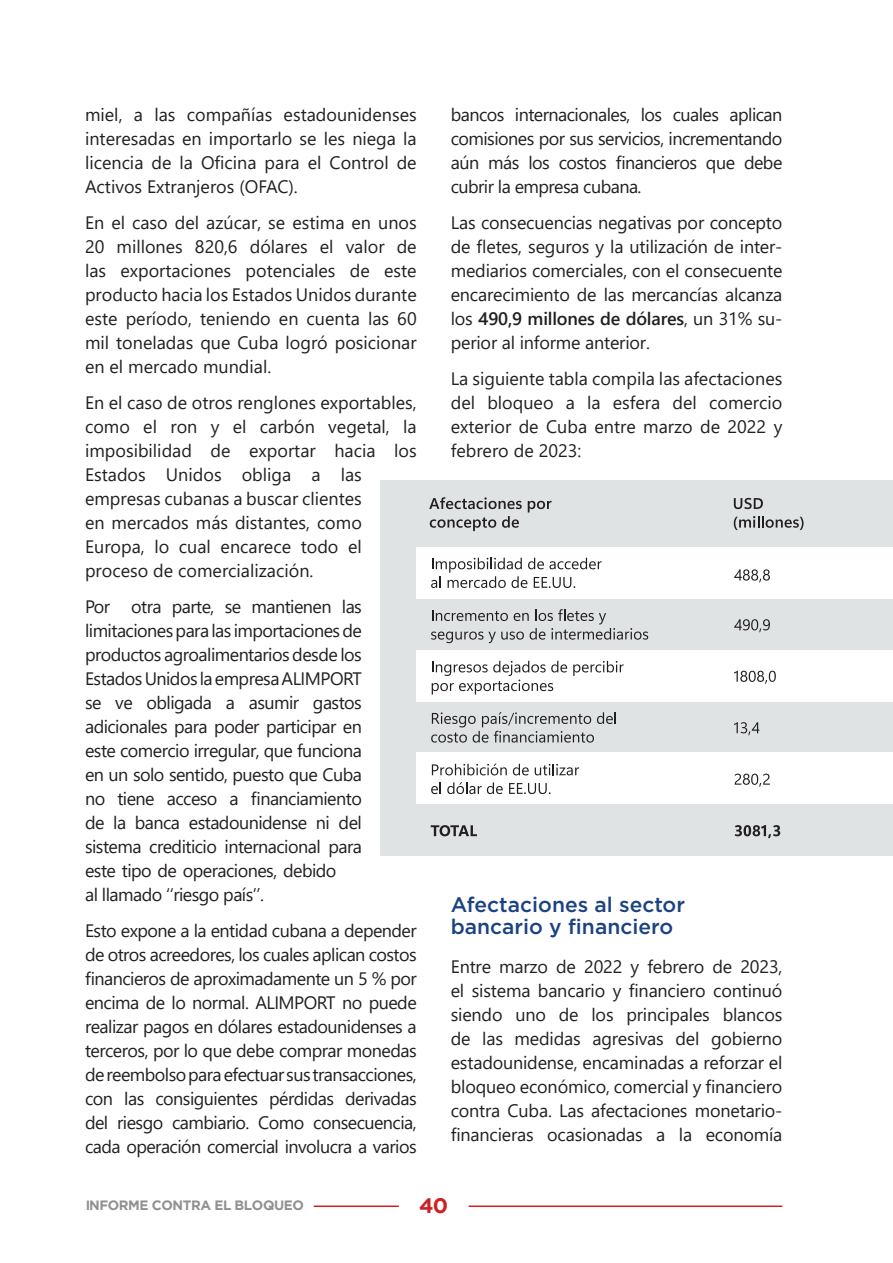
<style>
.page{position:relative;width:893px;height:1263px;background:#fff}
.page>*{position:absolute;margin:0;border:0;box-sizing:border-box;transform-origin:0 0}
.t1{font:500 21px/22.5px "Gotham";color:#1c4283}
.t2{font:700 21px "Gotham";color:#cf2026}
.t3{font:18px/24px "Segoe UI";letter-spacing:-.03em;color:#231f20;text-align:justify}
.t4{font:18px/24px "Segoe UI";color:#231f20}
.t5{font:700 13.5px "Gotham";letter-spacing:-.03em;color:#231f20}
.s1{font-weight:600}
</style>
<div class="page">
<hr style="left:469px;top:1205px;width:313px;height:2px;background:#cf2026">
<hr style="left:314px;top:1205px;width:85px;height:2px;background:#cf2026">
<div style="left:380px;top:480px;width:513px;height:376px;background:#e0e3e3"></div>
<div style="left:416px;top:547px;width:477px;height:51px;background:#fff"></div>
<div style="left:416px;top:650px;width:477px;height:51px;background:#fff"></div>
<div style="left:416px;top:753px;width:477px;height:51px;background:#fff"></div>
<svg style="left:734px;top:498px;width:29px;height:11px"></svg>
<svg style="left:734px;top:516px;width:69px;height:14px"></svg>
<svg style="left:734px;top:569px;width:36px;height:13px"></svg>
<svg style="left:431px;top:558px;width:171px;height:30px"></svg>
<svg style="left:734px;top:619px;width:36px;height:13px"></svg>
<svg style="left:431px;top:609px;width:217px;height:34px"></svg>
<svg style="left:734px;top:671px;width:42px;height:13px"></svg>
<svg style="left:573px;top:661px;width:51px;height:15px"></svg>
<svg style="left:432px;top:661px;width:135px;height:33px"></svg>
<svg style="left:734px;top:722px;width:25px;height:13px"></svg>
<svg style="left:431px;top:712px;width:185px;height:31px"></svg>
<svg style="left:734px;top:774px;width:36px;height:13px"></svg>
<svg style="left:432px;top:763px;width:75px;height:12px"></svg>
<svg style="left:513px;top:764px;width:16px;height:11px"></svg>
<svg style="left:535px;top:764px;width:44px;height:11px"></svg>
<svg style="left:431px;top:782px;width:10px;height:12px"></svg>
<svg style="left:447px;top:782px;width:56px;height:12px"></svg>
<svg style="left:509px;top:783px;width:42px;height:11px"></svg>
<svg style="left:735px;top:825px;width:45px;height:13px"></svg>
<svg style="left:431px;top:825px;width:46px;height:11px"></svg>
<svg style="left:429px;top:497px;width:93px;height:12px"></svg>
<svg style="left:528px;top:501px;width:24px;height:11px"></svg>
<svg style="left:430px;top:517px;width:66px;height:14px"></svg>
<svg style="left:502px;top:516px;width:17px;height:12px"></svg>
<p class="t3" style="left:85px;top:101px;width:333px">miel, a las compañías estadounidenses interesadas en importarlo se les niega la licencia de la Oficina para el Control de Activos Extranjeros (OFAC).</p>
<p class="t3" style="left:85px;top:209px;width:333px">En el caso del azúcar, se estima en unos 20 millones 820,6 dólares el valor de las exportaciones potenciales de este producto hacia los Estados Unidos durante este período, teniendo en cuenta las 60 mil toneladas que Cuba logró posicionar en el mercado mundial.</p>
<p class="t4" style="left:85px;top:389px;width:333px">En el caso de otros renglones exportables, como el ron y el carbón vegetal, la imposibilidad de exportar hacia los Estados Unidos obliga a las empresas cubanas a buscar clientes<br>en mercados más distantes, como Europa, lo cual encarece todo el proceso de comercialización.</p>
<p class="t3" style="left:85px;top:593px;width:278px;text-align:left">Por otra parte, se mantienen las limitaciones para las importaciones de productos agroalimentarios desde los Estados Unidos la empresa ALIMPORT se ve obligada a asumir gastos adicionales para poder participar en este comercio irregular, que funciona en un solo sentido, puesto que Cuba no tiene acceso a financiamiento de la banca estadounidense ni del sistema crediticio internacional para este tipo de operaciones, debido<br>al llamado ‘‘riesgo país’’.</p>
<p class="t3" style="left:85px;top:917px;width:333px">Esto expone a la entidad cubana a depender de otros acreedores, los cuales aplican costos financieros de aproximadamente un 5 % por encima de lo normal. ALIMPORT no puede realizar pagos en dólares estadounidenses a terceros, por lo que debe comprar monedas de reembolso para efectuar sus transacciones, con las consiguientes pérdidas derivadas del riesgo cambiario. Como consecuencia, cada operación comercial involucra a varios</p>
<p class="t3" style="left:451px;top:101px;width:333px">bancos internacionales, los cuales aplican comisiones por sus servicios, incrementando aún más los costos financieros que debe cubrir la empresa cubana.</p>
<p class="t3" style="left:451px;top:209px;width:333px">Las consecuencias negativas por concepto de fletes, seguros y la utilización de inter&shy;mediarios comerciales, con el consecuente encarecimiento de las mercancías alcanza los <span class="s1">490,9 millones de dólares</span>, un 31% su&shy;perior al informe anterior.</p>
<p class="t3" style="left:451px;top:365px;width:333px">La siguiente tabla compila las afectaciones del bloqueo a la esfera del comercio exterior de Cuba entre marzo de 2022 y febrero de 2023:</p>
<p class="t1" style="left:451px;top:892px;width:236px">Afectaciones al sector bancario y financiero</p>
<p class="t3" style="left:451px;top:953px;width:333px">Entre marzo de 2022 y febrero de 2023, el sistema bancario y financiero continuó siendo uno de los principales blancos de las medidas agresivas del gobierno estadounidense, encaminadas a reforzar el bloqueo económico, comercial y financiero contra Cuba. Las afectaciones monetario&shy;financieras ocasionadas a la economía</p>
<p class="t5" style="left:85px;top:1197px;width:220px">INFORME CONTRA EL BLOQUEO</p>
<p class="t2" style="left:419px;top:1193px;width:31px">40</p>
</div>
